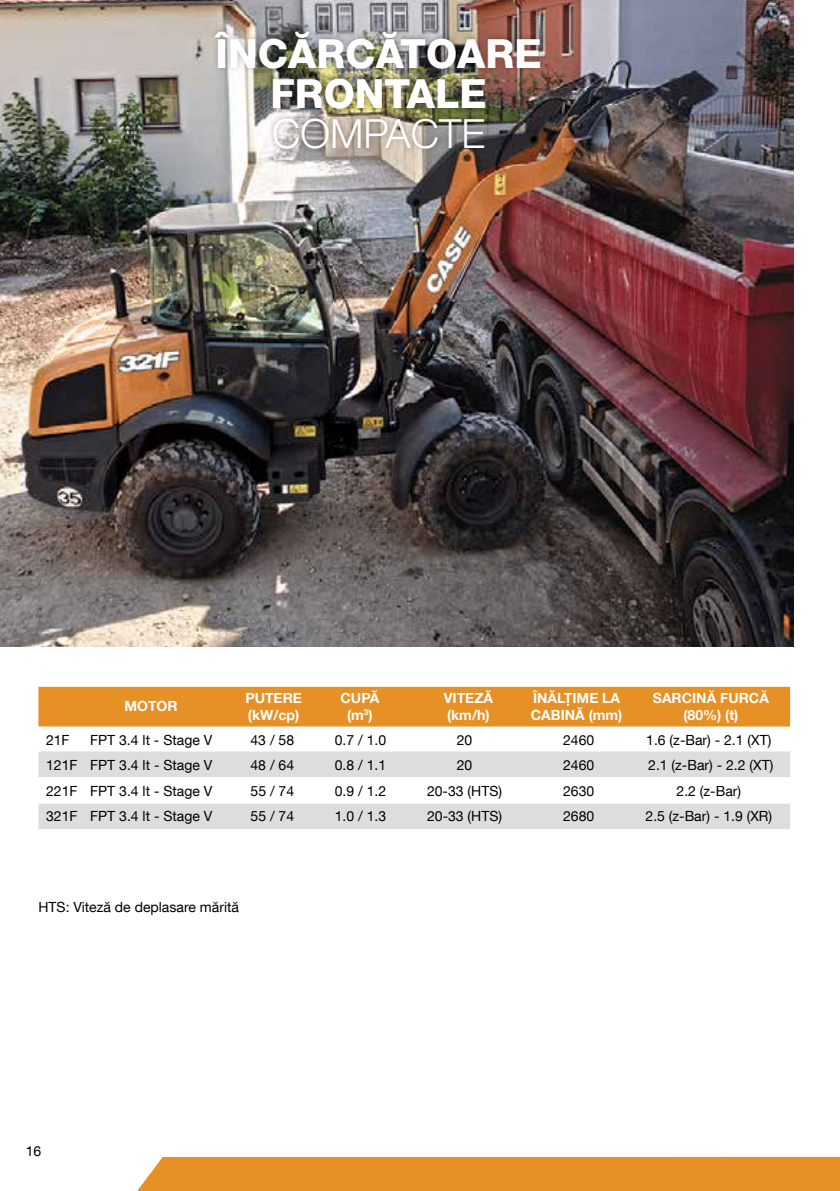
<style>
.page{position:relative;width:840px;height:1191px;background:#fff}
.page>*{position:absolute;margin:0;border:0;box-sizing:border-box;transform-origin:0 0}
.t1{font:800 40px/40px "Helvetica Neue LT Com";color:#fff;text-align:center}
.t2{font:300 40px "Helvetica Neue LT Com";color:#fff}
.t3{font:14px "Helvetica Neue LT Com";color:#000}
.t4{font:700 14px/16.8px "Helvetica Neue LT Com";color:#fff}
</style>
<div class="page">
<div style="left:137px;top:1157px;width:702px;height:34px;background:#e69025"></div>
<img style="left:0;top:0;width:793px;height:646px">
<div style="left:38px;top:751px;width:751px;height:26px;background:#dcddde"></div>
<div style="left:38px;top:803px;width:751px;height:26px;background:#dcddde"></div>
<div style="left:38px;top:687px;width:751px;height:39px;background:#e69025"></div>
<div style="left:209px;top:25px;width:336px;height:129px;background:#000;opacity:.3"></div>
<h1 class="t1" style="left:215px;top:33px;width:327px">ÎNCĂRCĂTOARE<br>FRONTALE</h1>
<h1 class="t2" style="left:272px;top:109px;width:214px">COMPACTE</h1>
<p class="t4" style="left:124px;top:697px;width:55px">MOTOR</p>
<p class="t4" style="left:245px;top:689px;width:58px">PUTERE (kW/cp)</p>
<p class="t4" style="left:652px;top:689px;width:117px;text-align:center">SARCINĂ FURCĂ (80%) (t)</p>
<p class="t4" style="left:340px;top:689px;width:40px;text-align:center">CUPĂ (m<sup>3</sup>)</p>
<p class="t4" style="left:443px;top:689px;width:51px">VITEZĂ (km/h)</p>
<p class="t4" style="left:530px;top:689px;width:93px">ÎNĂLȚIME LA<br>CABINĂ (mm)</p>
<p class="t3" style="left:46px;top:731px;width:25px">21F</p>
<p class="t3" style="left:90px;top:731px;width:124px">FPT 3.4 lt - Stage V</p>
<p class="t3" style="left:250px;top:731px;width:45px">43 / 58</p>
<p class="t3" style="left:334px;top:731px;width:53px">0.7 / 1.0</p>
<p class="t3" style="left:456px;top:731px;width:17px">20</p>
<p class="t3" style="left:562px;top:731px;width:33px">2460</p>
<p class="t3" style="left:646px;top:731px;width:126px">1.6 (z-Bar) - 2.1 (XT)</p>
<p class="t3" style="left:46px;top:756px;width:168px">121F FPT 3.4 lt - Stage V</p>
<p class="t3" style="left:250px;top:756px;width:45px">48 / 64</p>
<p class="t3" style="left:334px;top:756px;width:53px">0.8 / 1.1</p>
<p class="t3" style="left:456px;top:756px;width:17px">20</p>
<p class="t3" style="left:562px;top:756px;width:33px">2460</p>
<p class="t3" style="left:648px;top:756px;width:126px">2.1 (z-Bar) - 2.2 (XT)</p>
<p class="t3" style="left:46px;top:782px;width:168px">221F FPT 3.4 lt - Stage V</p>
<p class="t3" style="left:250px;top:782px;width:45px">55 / 74</p>
<p class="t3" style="left:334px;top:782px;width:53px">0.9 / 1.2</p>
<p class="t3" style="left:427px;top:782px;width:76px">20-33 (HTS)</p>
<p class="t3" style="left:562px;top:782px;width:33px">2630</p>
<p class="t3" style="left:676px;top:782px;width:66px">2.2 (z-Bar)</p>
<p class="t3" style="left:46px;top:807px;width:168px">321F FPT 3.4 lt - Stage V</p>
<p class="t3" style="left:250px;top:807px;width:45px">55 / 74</p>
<p class="t3" style="left:334px;top:807px;width:53px">1.0 / 1.3</p>
<p class="t3" style="left:427px;top:807px;width:76px">20-33 (HTS)</p>
<p class="t3" style="left:563px;top:807px;width:33px">2680</p>
<p class="t3" style="left:645px;top:807px;width:128px">2.5 (z-Bar) - 1.9 (XR)</p>
<p class="t3" style="left:38px;top:898px;width:202px">HTS: Viteză de deplasare mărită</p>
<p class="t3" style="left:26px;top:1142px;width:17px">16</p>
</div>
